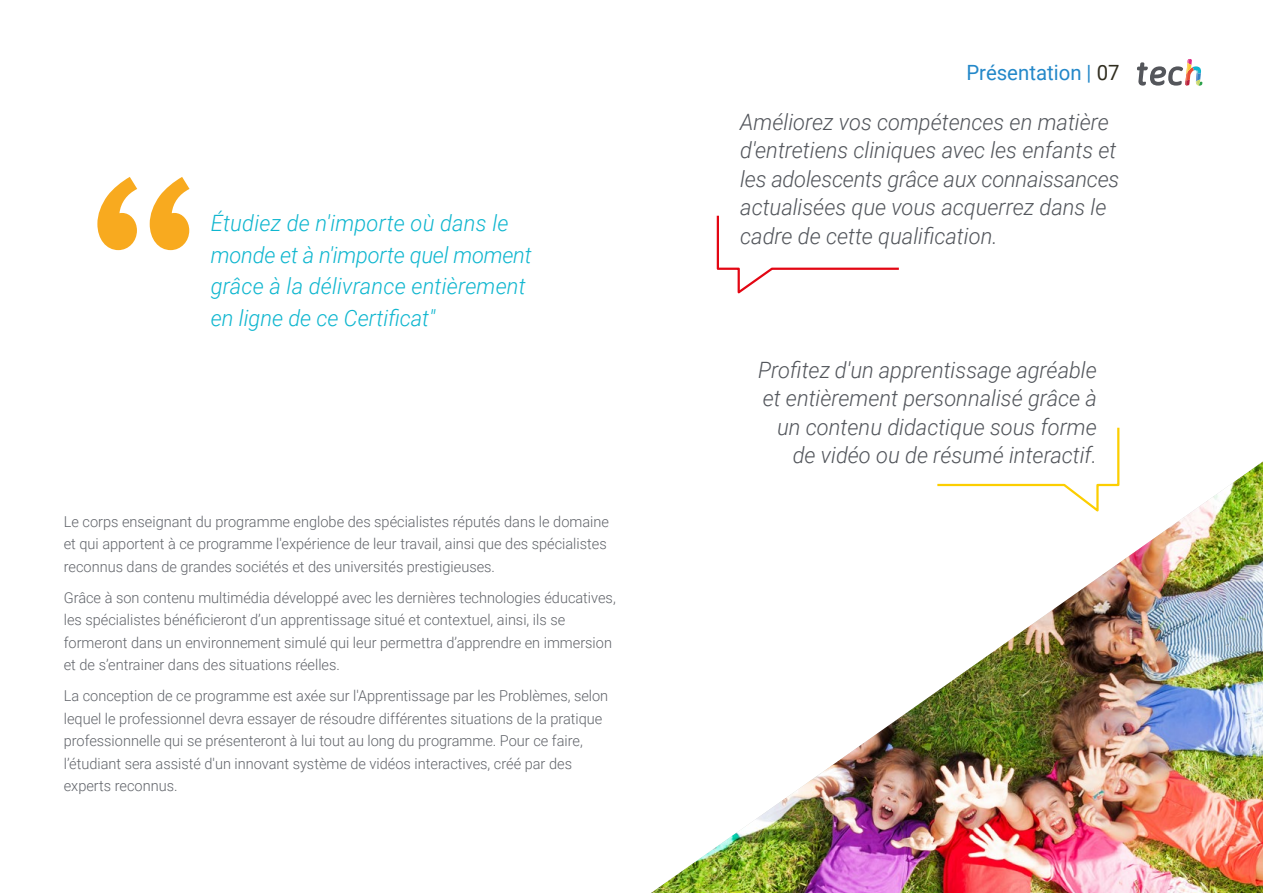
<style>
.page{position:relative;width:1263px;height:893px;background:#fff}
.page>*{position:absolute;margin:0;border:0;box-sizing:border-box;transform-origin:0 0}
.t1{font:italic 300 22.5px/28.5px "Roboto";color:#52555b;text-align:right}
.t2{font:italic 300 22.5px/31.5px "Roboto";letter-spacing:.01em;color:#0fb6cf}
.t3{font:21px "Roboto";color:#2488c9}
.t4{font:300 15px/22.5px "Roboto";color:#61646a}
.s1{color:#312e20}
</style>
<div class="page">
<img style="left:651px;top:461px;width:612px;height:432px">
<svg style="left:935px;top:427px;width:185px;height:88px"></svg>
<svg style="left:716px;top:215px;width:183px;height:79px"></svg>
<svg style="left:97px;top:177px;width:93px;height:73px"></svg>
<svg style="left:1137px;top:59px;width:65px;height:27px"></svg>
<h1 class="t2" style="left:211px;top:207px;width:322px">Étudiez de n'importe où dans le monde et à n'importe quel moment grâce à la délivrance entièrement en ligne de ce Certificat"</h1>
<p class="t4" style="left:64px;top:510px;width:547px">Le corps enseignant du programme englobe des spécialistes réputés dans le domaine et qui apportent à ce programme l'expérience de leur travail, ainsi que des spécialistes reconnus dans de grandes sociétés et des universités prestigieuses.</p>
<p class="t4" style="left:64px;top:586px;width:553px">Grâce à son contenu multimédia développé avec les dernières technologies éducatives, les spécialistes bénéficieront d’un apprentissage situé et contextuel, ainsi, ils se formeront dans un environnement simulé qui leur permettra d’apprendre en immersion et de s’entrainer dans des situations réelles.</p>
<p class="t4" style="left:64px;top:684px;width:546px">La conception de ce programme est axée sur l'Apprentissage par les Problèmes, selon lequel le professionnel devra essayer de résoudre différentes situations de la pratique professionnelle qui se présenteront à lui tout au long du programme. Pour ce faire, l’étudiant sera assisté d'un innovant système de vidéos interactives, créé par des experts reconnus.</p>
<h2 class="t3" style="left:966px;top:57px;width:155px">Présentation | <span class="s1">07</span></h2>
<h1 class="t1" style="left:740px;top:107px;width:381px;text-align:left">Améliorez vos compétences en matière d'entretiens cliniques avec les enfants et les adolescents grâce aux connaissances actualisées que vous acquerrez dans le cadre de cette qualification.</h1>
<h1 class="t1" style="left:758px;top:355px;width:340px">Profitez d'un apprentissage agréable et entièrement personnalisé grâce à un contenu didactique sous forme de vidéo ou de résumé interactif.</h1>
</div>
